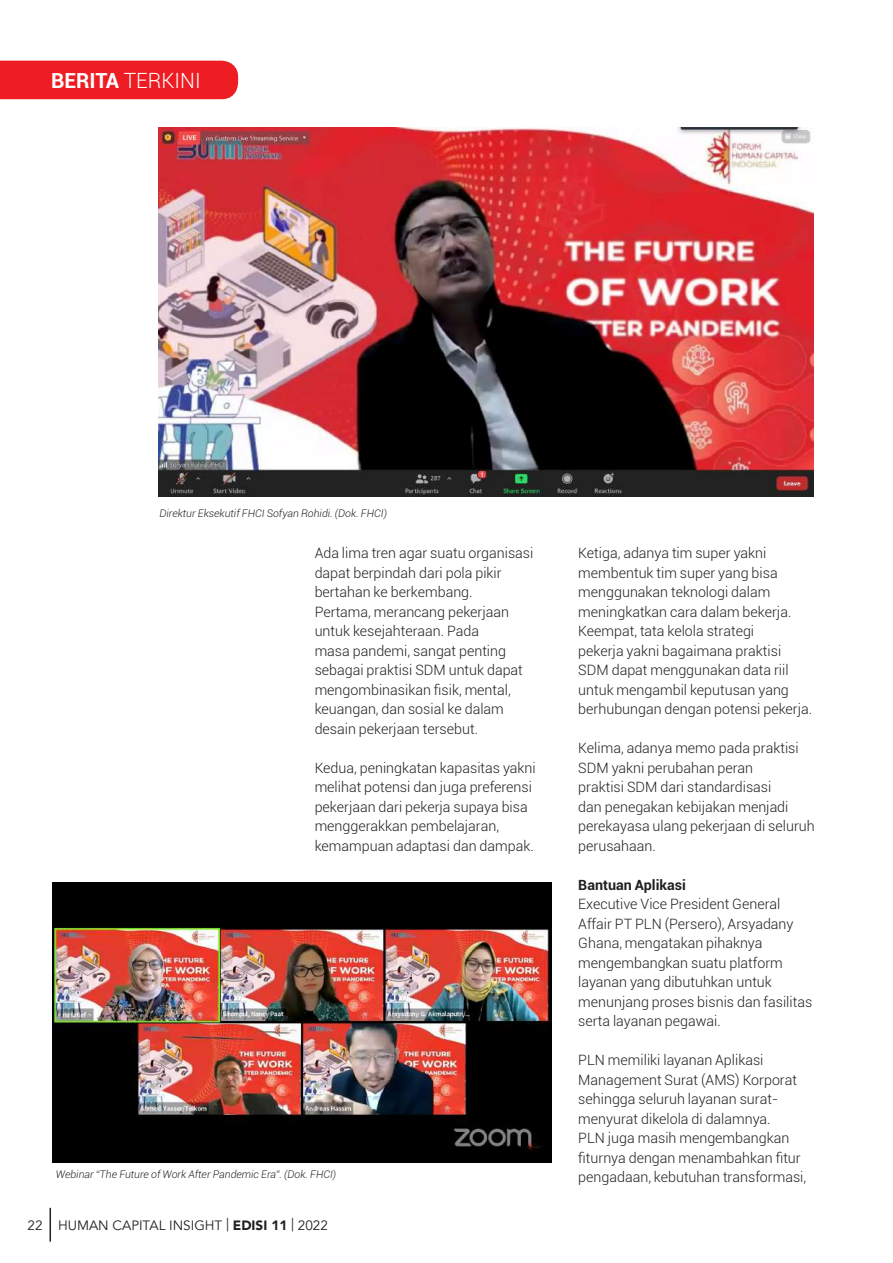
<style>
.page{position:relative;width:893px;height:1263px;background:#fff}
.page>*{position:absolute;margin:0;border:0;box-sizing:border-box;transform-origin:0 0}
.t1{font:300 21px "Roboto";color:#fff}
.t2{font:300 14.25px/19.5px "Roboto";color:#231f20}
.t3{font:700 14.25px "Roboto";color:#231f20}
.t4{font:13.5px "Avenir";color:#231f20}
.t5{font:italic 300 10.5px "Roboto";color:#231f20}
.s1{font-weight:700}
.s2{font-family:"Avenir LT";font-weight:900}
</style>
<div class="page">
<hr style="left:50px;top:1208px;width:1px;height:33px;background:#231f20">
<div style="left:0;top:61px;width:238px;height:38px;background:#ee1d23"></div>
<img style="left:158px;top:128px;width:656px;height:368px">
<img style="left:53px;top:882px;width:499px;height:281px">
<h1 class="t1" style="left:51px;top:66px;width:151px"><span class="s1">BERITA</span> TERKINI</h1>
<p class="t5" style="left:159px;top:505px;width:229px">Direktur Eksekutif FHCI Sofyan Rohidi. (Dok. FHCI)</p>
<p class="t2" style="left:315px;top:543px;width:220px">Ada lima tren agar suatu organisasi dapat berpindah dari pola pikir bertahan ke berkembang.<br>Pertama, merancang pekerjaan untuk kesejahteraan. Pada<br>masa pandemi, sangat penting sebagai praktisi SDM untuk dapat mengombinasikan fisik, mental, keuangan, dan sosial ke dalam desain pekerjaan tersebut.</p>
<p class="t2" style="left:315px;top:758px;width:223px">Kedua, peningkatan kapasitas yakni melihat potensi dan juga preferensi pekerjaan dari pekerja supaya bisa menggerakkan pembelajaran, kemampuan adaptasi dan dampak.</p>
<p class="t5" style="left:56px;top:1167px;width:282px">Webinar “The Future of Work After Pandemic Era”. (Dok. FHCI)</p>
<p class="t4" style="left:28px;top:1217px;width:302px">22 HUMAN CAPITAL INSIGHT | <span class="s2">EDISI 11</span> | 2022</p>
<p class="t2" style="left:578px;top:543px;width:235px">Ketiga, adanya tim super yakni membentuk tim super yang bisa menggunakan teknologi dalam meningkatkan cara dalam bekerja.<br>Keempat, tata kelola strategi<br>pekerja yakni bagaimana praktisi<br>SDM dapat menggunakan data riil untuk mengambil keputusan yang berhubungan dengan potensi pekerja.</p>
<p class="t2" style="left:578px;top:738px;width:238px">Kelima, adanya memo pada praktisi<br>SDM yakni perubahan peran<br>praktisi SDM dari standardisasi<br>dan penegakan kebijakan menjadi perekayasa ulang pekerjaan di seluruh perusahaan.</p>
<p class="t3" style="left:578px;top:875px;width:109px">Bantuan Aplikasi</p>
<p class="t2" style="left:578px;top:894px;width:235px">Executive Vice President General<br>Affair PT PLN (Persero), Arsyadany<br>Ghana, mengatakan pihaknya mengembangkan suatu platform layanan yang dibutuhkan untuk menunjang proses bisnis dan fasilitas serta layanan pegawai.</p>
<p class="t2" style="left:578px;top:1050px;width:229px">PLN memiliki layanan Aplikasi Management Surat (AMS) Korporat sehingga seluruh layanan surat&shy;menyurat dikelola di dalamnya.<br>PLN juga masih mengembangkan fiturnya dengan menambahkan fitur pengadaan, kebutuhan transformasi,</p>
</div>
